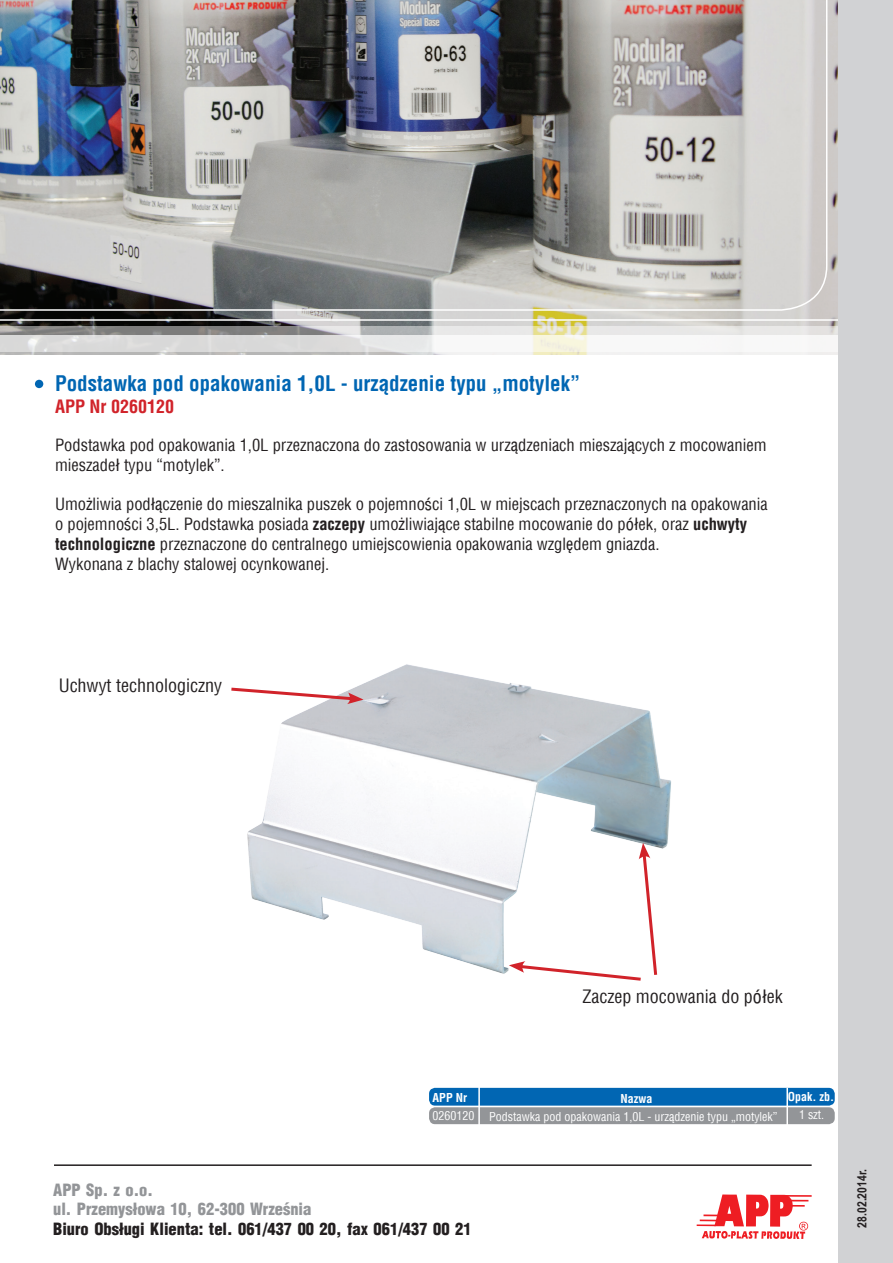
<style>
.page{position:relative;width:893px;height:1263px;background:#fff}
.page>*{position:absolute;margin:0;border:0;box-sizing:border-box;transform-origin:0 0}
.t1{font:700 condensed 21px "Switzerland";color:#0166b3}
.t2{font:18px "Switzerland Condensed";color:#231f20}
.t3{font:700 condensed 18px "Switzerland";color:#d1232a}
.t4{font:16.5px/19.8px "Switzerland Condensed";color:#231f20}
.t5{font:900 16.5px "Switzerland Cond";color:#231f20}
.t6{font:900 16.5px/19.8px "Switzerland Cond";color:#939598}
.t7{font:700 12.75px "Arial Narrow";color:#231f20}
.t8{font:12px "Switzerland Condensed";color:#fff}
.t9{font:700 condensed 12px "Switzerland";color:#fff}
.s1{font-family:"Switzerland";font-weight:700;font-stretch:condensed}
</style>
<div class="page">
<img style="left:0;top:0;width:839px;height:327px">
<div style="left:35px;top:380px;width:8px;height:8px;background:#0166b3;border-radius:50%"></div>
<svg style="left:0;top:327px;width:839px;height:8px"></svg>
<svg style="left:0;top:335px;width:839px;height:21px"></svg>
<img style="left:0;top:0;width:828px;height:311px">
<hr style="left:0;top:319px;width:849px;height:2px;background:#fff">
<hr style="left:784px;top:1195px;width:28px;height:2px;background:#ee1d23">
<svg style="left:697px;top:1194px;width:111px;height:45px"></svg>
<div style="left:839px;top:0;width:54px;height:1263px;background:#d1d2d4"></div>
<div style="left:429px;top:1088px;width:406px;height:17px;background:#0166b3;border-radius:6px"></div>
<div style="left:429px;top:1107px;width:406px;height:17px;background:#939598;border-radius:6px"></div>
<hr style="left:786px;top:1088px;width:2px;height:58px;background:#fff">
<hr style="left:478px;top:1078px;width:2px;height:58px;background:#fff">
<hr style="left:54px;top:1164px;width:758px;height:2px;background:#231f20">
<img style="left:247px;top:664px;width:424px;height:310px">
<svg style="left:231px;top:686px;width:133px;height:18px"></svg>
<svg style="left:509px;top:843px;width:150px;height:138px"></svg>
<p class="t1" style="left:55px;top:371px;width:527px">Podstawka pod opakowania 1,0L - urządzenie typu „motylek”</p>
<p class="t3" style="left:55px;top:395px;width:121px">APP Nr 0260120</p>
<p class="t4" style="left:55px;top:435px;width:713px">Podstawka pod opakowania 1,0L przeznaczona do zastosowania w urządzeniach mieszających z mocowaniem mieszadeł typu “motylek”.</p>
<p class="t4" style="left:55px;top:494px;width:714px">Umożliwia podłączenie do mieszalnika puszek o pojemności 1,0L w miejscach przeznaczonych na opakowania o pojemności 3,5L. Podstawka posiada <span class="s1">zaczepy</span> umożliwiające stabilne mocowanie do półek, oraz <span class="s1">uchwyty technologiczne</span> przeznaczone do centralnego umiejscowienia opakowania względem gniazda.<br>Wykonana z blachy stalowej ocynkowanej.</p>
<p class="t2" style="left:59px;top:674px;width:165px">Uchwyt technologiczny</p>
<p class="t2" style="left:583px;top:985px;width:202px">Zaczep mocowania do półek</p>
<p class="t9" style="left:433px;top:1091px;width:36px">APP Nr</p>
<p class="t9" style="left:620px;top:1091px;width:34px">Nazwa</p>
<p class="t9" style="left:788px;top:1089px;width:48px">Opak. zb.</p>
<p class="t8" style="left:433px;top:1110px;width:346px">0260120 Podstawka pod opakowania 1,0L - urządzenie typu „motylek”</p>
<p class="t8" style="left:799px;top:1107px;width:27px">1 szt.</p>
<p class="t6" style="left:53px;top:1179px;width:260px">APP Sp. z o.o.<br>ul. Przemysłowa 10, 62-300 Września</p>
<p class="t5" style="left:53px;top:1218px;width:420px">Biuro Obsługi Klienta: tel. 061/437 00 20, fax 061/437 00 21</p>
<p class="t7" style="left:852px;top:1227px;width:60px;rotate:-90deg">28.02.2014r.</p>
</div>
